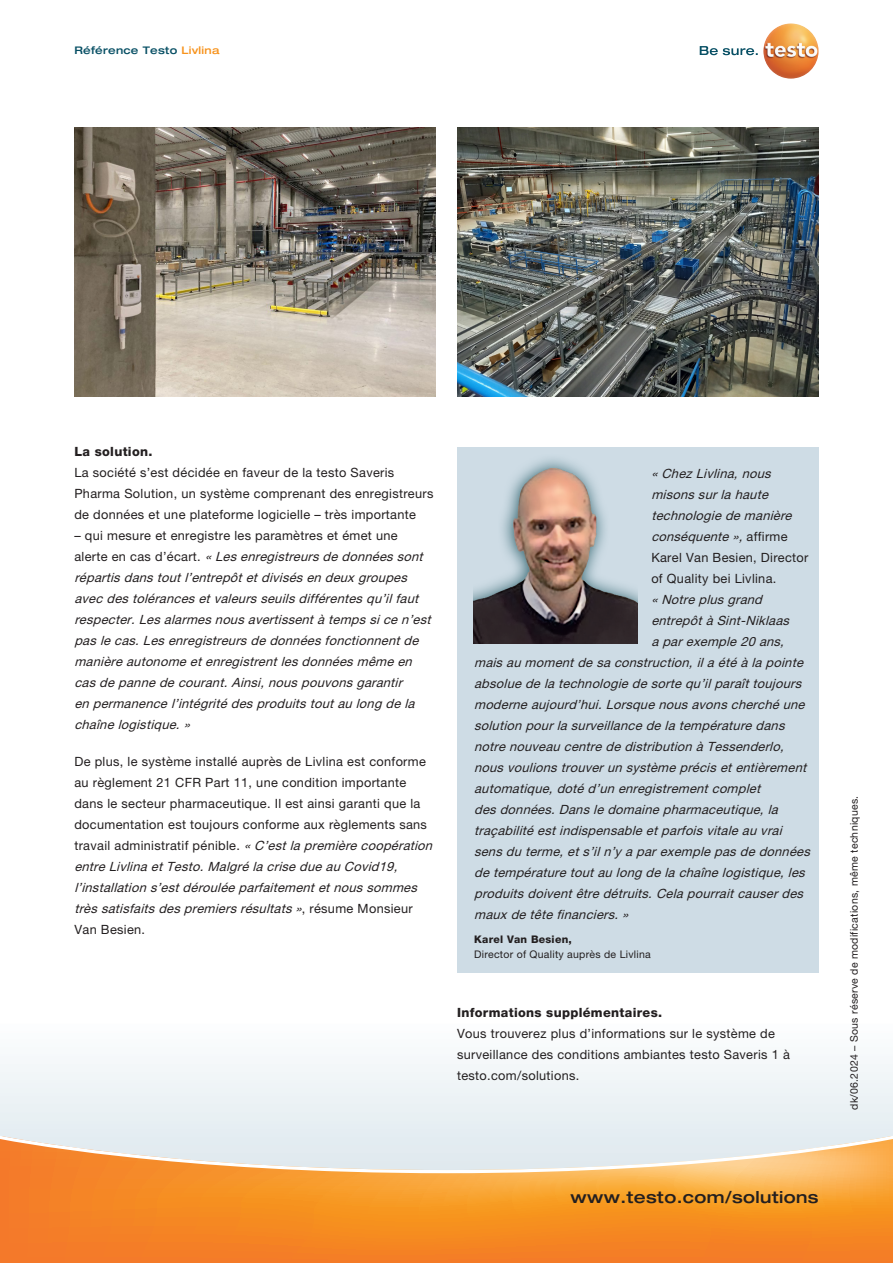
<style>
.page{position:relative;width:893px;height:1263px;background:#fff}
.page>*{position:absolute;margin:0;border:0;box-sizing:border-box;transform-origin:0 0}
.www_testo_de{font:500 expanded 16.5px "Helvetica Neue LTW1 G";letter-spacing:.025em;color:#231f20}
.Copy_7_pt{font:italic 12.75px "Helvetica Neue LTW1 G";color:#231f20}
.Copy_8_5_pt{font:12.75px/21px "Helvetica Neue LTW1 G";letter-spacing:.025em;color:#231f20}
.Copy_8_5_pt-2{font:italic 12.75px/21px "Helvetica Neue LTW1 G";color:#231f20}
.Copy_7_pt-2{font:12.75px "Helvetica Neue LTW1 G";letter-spacing:.025em;color:#231f20}
.Copy_8_5_pt-3{font:800 12.75px "Helvetica Neue LTW1 G";letter-spacing:.025em;color:#231f20}
.Copy_7_pt-3{font:10.5px/15px "Helvetica Neue LTW1 G";letter-spacing:.025em;color:#231f20}
.Geraetename_im_Kopfbund{font:500 expanded 10.5px "Helvetica Neue LTW1 G";letter-spacing:.025em;color:#074f64}
.s1{color:#f7931d}
.s2{font-style:normal}
.s3{font-style:italic}
.s4{font-weight:800}
</style>
<div class="page">
<img style="left:457px;top:128px;width:362px;height:269px">
<div style="left:0;top:1019px;width:893px;height:228px;background:#f1f6f8"></div>
<svg style="left:0;top:1131px;width:893px;height:132px"></svg>
<img style="left:74px;top:128px;width:362px;height:269px">
<svg style="left:700px;top:46px;width:58px;height:9px"></svg>
<img style="left:763px;top:23px;width:56px;height:56px;border-radius:28px">
<div style="left:457px;top:448px;width:362px;height:525px;background:#cedce5"></div>
<img style="left:474px;top:459px;width:164px;height:184px">
<p class="Geraetename_im_Kopfbund" style="left:74px;top:43px;width:146px">Référence Testo <span class="s1">Livlina</span></p>
<p class="Copy_8_5_pt-3" style="left:74px;top:443px;width:80px">La solution.</p>
<p class="Copy_8_5_pt" style="left:74px;top:461px;width:361px">La société s’est décidée en faveur de la testo Saveris<br>Pharma Solution, un système comprenant des enregistreurs de données et une plateforme logicielle – très importante</p>
<p class="Copy_8_5_pt-2" style="left:74px;top:524px;width:362px"><span class="s2">– qui mesure et enregistre les paramètres et émet une<br>a l e r t e e n c a s d ’ é c a r t .</span> «Lesenregistreursde donnéessont répartisdanstoutl’entrepôtetdivisésen deuxgroupes avec destolérancesetvaleursseuilsdifférentesqu’ilfaut respecter.Lesalarmesnousavertissentà tempssice n’est pasle cas.Lesenregistreursde donnéesfonctionnentde manière autonome etenregistrentlesdonnéesmême en casde panne de courant.Ainsi,nouspouvonsgarantir<br>en permanence l’intégrité desproduitstoutau long de la chaîne logistique.»</p>
<p class="Copy_8_5_pt" style="left:74px;top:751px;width:363px">De plus, le système installé auprès de Livlina est conforme au règlement 21 CFR Part 11, une condition importante dans le secteur pharmaceutique. Il est ainsi garanti que la documentation est toujours conforme aux règlements sans travail administratif pénible. <span class="s3">«C’estla première coopération entre Livlina etTesto.Malgré la crise due au Covid19, l’installation s’estdéroulée parfaitementetnoussommes trèssatisfaitsdespremiersrésultats»</span>, r é s u m e M o n s i e u r Van Besien.</p>
<p class="Copy_7_pt" style="left:651px;top:466px;width:125px">«ChezLivlina,nous</p>
<p class="Copy_7_pt" style="left:651px;top:487px;width:122px">misonssurla haute</p>
<p class="Copy_7_pt" style="left:651px;top:508px;width:146px">technologie de manière</p>
<p class="Copy_7_pt" style="left:651px;top:529px;width:138px">conséquente »,<span class="s2">a f f i r m e</span></p>
<p class="Copy_7_pt-2" style="left:651px;top:550px;width:159px">Karel Van Besien, Director</p>
<p class="Copy_7_pt-2" style="left:651px;top:571px;width:127px">of Quality bei Livlina.</p>
<p class="Copy_7_pt" style="left:651px;top:592px;width:116px">«Notre plusgrand</p>
<p class="Copy_7_pt" style="left:651px;top:613px;width:143px">entrepôtà Sint-Niklaas</p>
<p class="Copy_7_pt" style="left:651px;top:634px;width:138px">a parexemple 20 ans,</p>
<p class="Copy_7_pt" style="left:474px;top:655px;width:334px">maisau momentde sa construction,ila été à la pointe</p>
<p class="Copy_7_pt" style="left:474px;top:676px;width:333px">absolue de la technologie de sorte qu’ilparaîttoujours</p>
<p class="Copy_7_pt" style="left:474px;top:697px;width:336px">moderne aujourd’hui.Lorsque nousavonscherché une</p>
<p class="Copy_7_pt" style="left:474px;top:718px;width:316px">solution pourla surveillance de la température dans</p>
<p class="Copy_7_pt" style="left:474px;top:739px;width:315px">notre nouveau centre de distribution à Tessenderlo,</p>
<p class="Copy_7_pt" style="left:474px;top:760px;width:338px">nousvoulionstrouverun système précisetentièrement</p>
<p class="Copy_7_pt" style="left:474px;top:781px;width:292px">automatique,doté d’un enregistrementcomplet</p>
<p class="Copy_7_pt" style="left:474px;top:802px;width:309px">desdonnées.Dansle domaine pharmaceutique,la</p>
<p class="Copy_7_pt" style="left:474px;top:823px;width:313px">traçabilité estindispensable etparfoisvitale au vrai</p>
<p class="Copy_7_pt" style="left:474px;top:844px;width:341px">sensdu terme,ets’iln’ya parexemple pasde données</p>
<p class="Copy_7_pt" style="left:474px;top:865px;width:336px">de température toutau long de la chaîne logistique,les</p>
<p class="Copy_7_pt" style="left:474px;top:886px;width:334px">produitsdoiventêtre détruits.Cela pourraitcauserdes</p>
<p class="Copy_7_pt" style="left:474px;top:907px;width:160px">mauxde tête financiers.»</p>
<p class="Copy_7_pt-3" style="left:474px;top:931px;width:178px"><span class="s4">Karel Van Besien,<br></span>Director of Quality auprès de Livlina</p>
<p class="Copy_8_5_pt-3" style="left:457px;top:1005px;width:206px">Informations supplémentaires.</p>
<p class="Copy_8_5_pt" style="left:457px;top:1023px;width:334px">Vous trouverez plus d’informations sur le système de surveillance des conditions ambiantes testo Saveris 1 à testo.com/solutions.</p>
<p class="Copy_7_pt-3" style="left:847px;top:1110px;width:316px;rotate:-90deg">dk/06.2024 – Sous réserve de modifications, même techniques.</p>
<p class="www_testo_de" style="left:571px;top:1187px;width:249px">www.testo.com/solutions</p>
</div>
